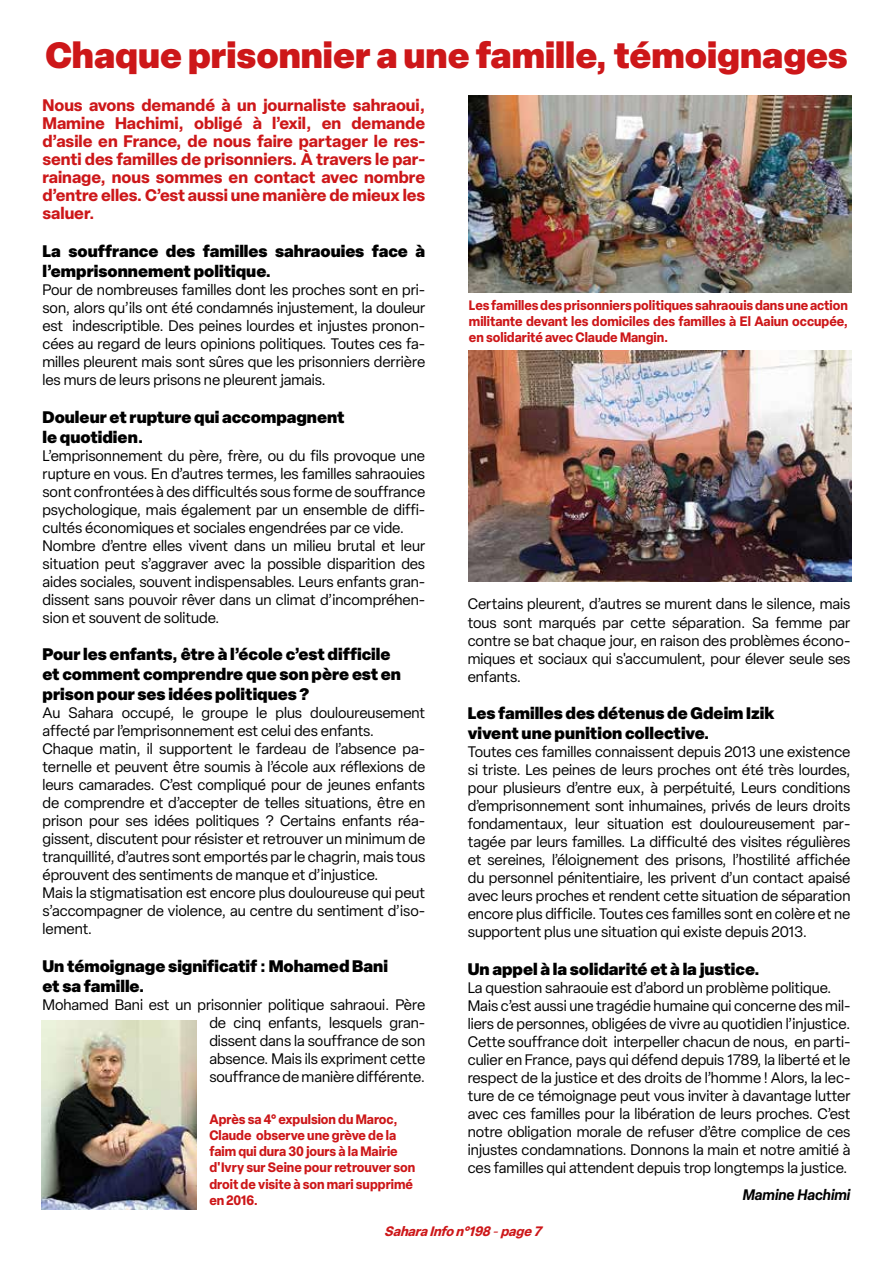
<style>
.page{position:relative;width:893px;height:1263px;background:#fff}
.page>*{position:absolute;margin:0;border:0;box-sizing:border-box;transform-origin:0 0}
.t1{font:900 36px "Elza";color:#cd1719}
.t2{font:900 16.5px/19.8px "Elza";color:#000}
.t3{font:700 16.5px/18px "Elza";color:#cd1719;text-align:justify}
.t4{font:15px/18px "Elza";color:#000;text-align:justify}
.t5{font:italic 600 15px "Elza";color:#000}
.t6{font:700 13.5px/16.2px "Elza";color:#cd1719;scale:.94 1}
.t7{font:italic 700 13.5px "Elza";color:#cd1719;scale:.96 1}
.s1{font-weight:400}
</style>
<div class="page">
<img style="left:41px;top:1020px;width:156px;height:189px">
<img style="left:469px;top:351px;width:383px;height:230px">
<img style="left:469px;top:96px;width:383px;height:197px">
<h1 class="t1" style="left:45px;top:29px;width:804px">Chaque prisonnier a une famille, témoignages</h1>
<p class="t3" style="left:43px;top:96px;width:384px">Nous avons demandé à un journaliste sahraoui, Mamine Hachimi, obligé à l’exil, en demande d’asile en France, de nous faire partager le res&shy;senti des familles de prisonniers. À travers le par&shy;rainage, nous sommes en contact avec nombre d’entre elles. C’est aussi une manière de mieux les saluer.</p>
<p class="t2" style="left:43px;top:241px;width:384px">La souffrance des familles sahraouies face à l’emprisonnement politique.</p>
<p class="t4" style="left:43px;top:281px;width:384px">Pour de nombreuses familles dont les proches sont en pri&shy;son, alors qu’ils ont été condamnés injustement, la douleur est indescriptible. Des peines lourdes et injustes pronon&shy;cées au regard de leurs opinions politiques. Toutes ces fa&shy;milles pleurent mais sont sûres que les prisonniers derrière les murs de leurs prisons ne pleurent jamais.</p>
<p class="t2" style="left:43px;top:406px;width:304px">Douleur et rupture qui accompagnent le quotidien.</p>
<p class="t4" style="left:43px;top:446px;width:384px;text-align:left">L’emprisonnement du père, frère, ou du fils provoque une rupture en vous. En d’autres termes, les familles sahraouies sont confrontées à des difficultés sous forme de souffrance psychologique, mais également par un ensemble de diffi&shy;cultés économiques et sociales engendrées par ce vide.<br>Nombre d’entre elles vivent dans un milieu brutal et leur situation peut s’aggraver avec la possible disparition des aides sociales, souvent indispensables. Leurs enfants gran&shy;dissent sans pouvoir rêver dans un climat d’incompréhen&shy;sion et souvent de solitude.</p>
<p class="t2" style="left:43px;top:644px;width:360px">Pour les enfants, être à l’école c’est difficile et comment comprendre que son père est en prison pour ses idées politiques ?</p>
<p class="t4" style="left:43px;top:704px;width:384px;text-align:left">Au Sahara occupé, le groupe le plus douloureusement affecté par l’emprisonnement est celui des enfants.<br>Chaque matin, il supportent le fardeau de l’absence pa&shy;ternelle et peuvent être soumis à l’école aux réflexions de leurs camarades. C’est compliqué pour de jeunes enfants de comprendre et d’accepter de telles situations, être en prison pour ses idées politiques ? Certains enfants réa&shy;gissent, discutent pour résister et retrouver un minimum de tranquillité, d’autres sont emportés par le chagrin, mais tous éprouvent des sentiments de manque et d’injustice.<br>Mais la stigmatisation est encore plus douloureuse qui peut s’accompagner de violence, au centre du sentiment d’iso&shy;lement.</p>
<p class="t2" style="left:43px;top:955px;width:347px">Un témoignage significatif : Mohamed Bani et sa famille.</p>
<p class="t4" style="left:209px;top:995px;width:217px;text-indent:-167px">Mohamed Bani est un prisonnier politique sahraoui. Père de cinq enfants, lesquels gran&shy;dissent dans la souffrance de son absence. Mais ils expriment cette souffrance de manière différente.</p>
<p class="t6" style="left:469px;top:296px;width:405px;text-align:justify">Les familles des prisonniers politiques sahraouis dans une action militante devant les domiciles des familles à El Aaiun occupée, en solidarité avec Claude Mangin.</p>
<p class="t4" style="left:468px;top:595px;width:384px">Certains pleurent, d’autres se murent dans le silence, mais tous sont marqués par cette séparation. Sa femme par contre se bat chaque jour, en raison des problèmes écono&shy;miques et sociaux qui s'accumulent, pour élever seule ses enfants.</p>
<p class="t2" style="left:468px;top:703px;width:308px">Les familles des détenus de Gdeim Izik vivent une punition collective.</p>
<p class="t4" style="left:468px;top:743px;width:384px">Toutes ces familles connaissent depuis 2013 une existence si triste. Les peines de leurs proches ont été très lourdes, pour plusieurs d’entre eux, à perpétuité, Leurs conditions d’emprisonnement sont inhumaines, privés de leurs droits fondamentaux, leur situation est douloureusement par&shy;tagée par leurs familles. La difficulté des visites régulières et sereines, l’éloignement des prisons, l’hostilité affichée du personnel pénitentiaire, les privent d’un contact apaisé avec leurs proches et rendent cette situation de séparation encore plus difficile. Toutes ces familles sont en colère et ne supportent plus une situation qui existe depuis 2013.</p>
<p class="t2" style="left:468px;top:958px;width:294px">Un appel à la solidarité et à la justice.</p>
<p class="t4" style="left:468px;top:979px;width:384px;text-align:left">La question sahraouie est d’abord un problème politique.<br>Mais c’est aussi une tragédie humaine qui concerne des mil&shy;liers de personnes, obligées de vivre au quotidien l’injustice.<br>Cette souffrance doit interpeller chacun de nous, en parti&shy;culier en France, pays qui défend depuis 1789, la liberté et le respect de la justice et des droits de l’homme ! Alors, la lec&shy;ture de ce témoignage peut vous inviter à davantage lutter avec ces familles pour la libération de leurs proches. C’est notre obligation morale de refuser d’être complice de ces injustes condamnations. Donnons la main et notre amitié à ces familles qui attendent depuis trop longtemps la justice.</p>
<p class="t5" style="left:743px;top:1184px;width:109px">Mamine Hachimi</p>
<p class="t6" style="left:209px;top:1110px;width:221px">Après sa 4° expulsion du Maroc,<br>Claude observe une grève de la faim qui dura 30 jours à la Mairie d'Ivry sur Seine pour retrouver son droit de visite à son mari supprimé en 2016.</p>
<p class="t7" style="left:384px;top:1222px;width:170px">SaharaInfon°198<span class="s1">-</span>page7</p>
</div>
